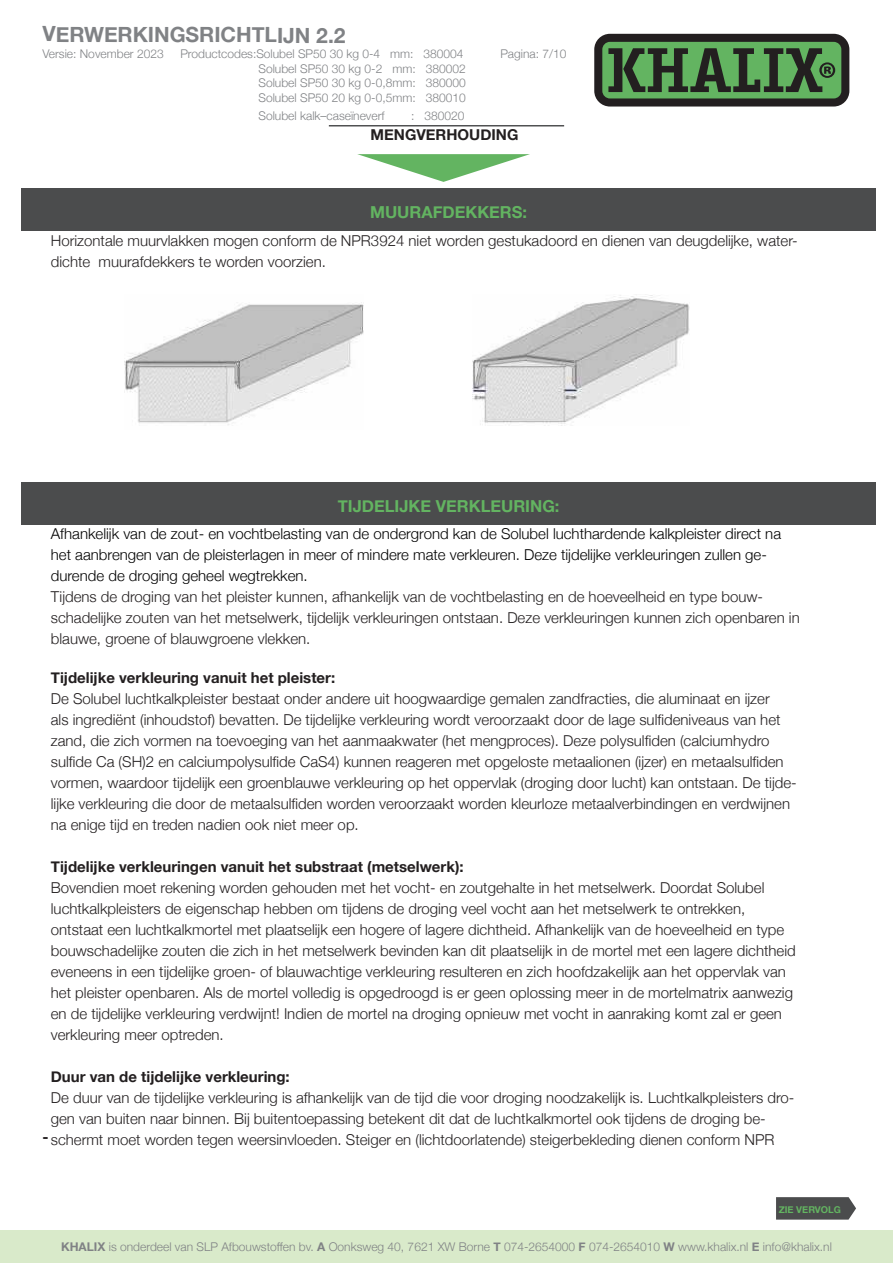
<style>
.page{position:relative;width:893px;height:1263px;background:#fff}
.page>*{position:absolute;margin:0;border:0;box-sizing:border-box;transform-origin:0 0}
.t1{font:700 21px "Helvetica Neue";letter-spacing:-.005em;color:#808285}
.t2{font:700 16.5px "Helvetica Neue";color:#63b461}
.t3{font:300 15px/21px "Helvetica Neue";color:#231f20}
.t4{font:300 15px/21px "Helvetica Neue";color:#000}
.t5{font:700 15px "Helvetica Neue";color:#231f20}
.t6{font:300 12px/14.4px "Helvetica Neue";color:#808285;text-align:justify}
.t7{font:700 9.45px "Helvetica Neue";color:#63b461}
.s1{font-weight:700}
</style>
<div class="page">
<div style="left:0;top:1230px;width:893px;height:33px;background:#d9eaca"></div>
<hr style="left:329px;top:125px;width:235px;height:1px;background:#4b4c4d">
<svg style="left:594px;top:34px;width:255px;height:73px;background:#446842"></svg>
<svg style="left:357px;top:154px;width:173px;height:28px"></svg>
<svg style="left:776px;top:1197px;width:80px;height:22px;background:#545556"></svg>
<div style="left:21px;top:188px;width:855px;height:43px;background:#4b4c4d"></div>
<img style="left:124px;top:302px;width:240px;height:123px">
<img style="left:472px;top:295px;width:218px;height:130px">
<div style="left:21px;top:482px;width:855px;height:43px;background:#4b4c4d"></div>
<h1 class="t1" style="left:43px;top:18px;width:305px">VERWERKINGSRICHTLIJN 2.2</h1>
<p class="t6" style="left:43px;top:46px;width:123px">Versie: November 2023</p>
<p class="t6" style="left:180px;top:46px;width:285px">Productcodes:Solubel SP50 30 kg 0-4 mm: 380004</p>
<p class="t6" style="left:500px;top:46px;width:68px">Pagina: 7/10</p>
<p class="t6" style="left:259px;top:60px;width:209px">Solubel SP50 30 kg 0-2 mm: 380002<br>Solubel SP50 30 kg 0-0,8mm: 380000<br>Solubel SP50 20 kg 0-0,5mm: 380010</p>
<p class="t6" style="left:259px;top:107px;width:128px">Solubel kalk–caseïneverf</p>
<p class="t6" style="left:411px;top:107px;width:55px">: 380020</p>
<p class="t5" style="left:371px;top:123px;width:149px">MENGVERHOUDING</p>
<p class="t2" style="left:370px;top:199px;width:159px">MUURAFDEKKERS:</p>
<p class="t3" style="left:51px;top:229px;width:748px">Horizontale muurvlakken mogen conform de NPR3924 niet worden gestukadoord en dienen van deugdelijke, water&shy;dichte muurafdekkers te worden voorzien.</p>
<p class="t2" style="left:338px;top:493px;width:223px">TIJDELIJKE VERKLEURING:</p>
<p class="t4" style="left:51px;top:522px;width:732px">Afhankelijk van de zout- en vochtbelasting van de ondergrond kan de Solubel luchthardende kalkpleister direct na het aanbrengen van de pleisterlagen in meer of mindere mate verkleuren. Deze tijdelijke verkleuringen zullen ge&shy;durende de droging geheel wegtrekken.</p>
<p class="t3" style="left:51px;top:585px;width:750px">Tijdens de droging van het pleister kunnen, afhankelijk van de vochtbelasting en de hoeveelheid en type bouw&shy;schadelijke zouten van het metselwerk, tijdelijk verkleuringen ontstaan. Deze verkleuringen kunnen zich openbaren in blauwe, groene of blauwgroene vlekken.</p>
<p class="t5" style="left:51px;top:666px;width:286px">Tijdelijke verkleuring vanuit het pleister:</p>
<p class="t3" style="left:51px;top:687px;width:747px">De Solubel luchtkalkpleister bestaat onder andere uit hoogwaardige gemalen zandfracties, die aluminaat en ijzer<br>als ingrediënt (inhoudstof) bevatten. De tijdelijke verkleuring wordt veroorzaakt door de lage sulfideniveaus van het zand, die zich vormen na toevoeging van het aanmaakwater (het mengproces). Deze polysulfiden (calciumhydro sulfide Ca (SH)2 en calciumpolysulfide CaS4) kunnen reageren met opgeloste metaalionen (ijzer) en metaalsulfiden vormen, waardoor tijdelijk een groenblauwe verkleuring op het oppervlak (droging door lucht) kan ontstaan. De tijde&shy;lijke verkleuring die door de metaalsulfiden worden veroorzaakt worden kleurloze metaalverbindingen en verdwijnen na enige tijd en treden nadien ook niet meer op.</p>
<p class="t5" style="left:51px;top:855px;width:414px">Tijdelijke verkleuringen vanuit het substraat (metselwerk):</p>
<p class="t3" style="left:51px;top:876px;width:746px">Bovendien moet rekening worden gehouden met het vocht- en zoutgehalte in het metselwerk. Doordat Solubel luchtkalkpleisters de eigenschap hebben om tijdens de droging veel vocht aan het metselwerk te ontrekken, ontstaat een luchtkalkmortel met plaatselijk een hogere of lagere dichtheid. Afhankelijk van de hoeveelheid en type bouwschadelijke zouten die zich in het metselwerk bevinden kan dit plaatselijk in de mortel met een lagere dichtheid eveneens in een tijdelijke groen- of blauwachtige verkleuring resulteren en zich hoofdzakelijk aan het oppervlak van het pleister openbaren. Als de mortel volledig is opgedroogd is er geen oplossing meer in de mortelmatrix aanwezig en de tijdelijke verkleuring verdwijnt! Indien de mortel na droging opnieuw met vocht in aanraking komt zal er geen verkleuring meer optreden.</p>
<p class="t5" style="left:51px;top:1065px;width:240px">Duur van de tijdelijke verkleuring:</p>
<p class="t3" style="left:51px;top:1086px;width:745px">De duur van de tijdelijke verkleuring is afhankelijk van de tijd die voor droging noodzakelijk is. Luchtkalkpleisters dro&shy;gen van buiten naar binnen. Bij buitentoepassing betekent dit dat de luchtkalkmortel ook tijdens de droging be&shy;schermt moet worden tegen weersinvloeden. Steiger en (lichtdoorlatende) steigerbekleding dienen conform NPR</p>
<p class="t5" style="left:43px;top:1125px;width:8px">-</p>
<p class="t7" style="left:779px;top:1202px;width:64px">ZIE VERVOLG</p>
<p class="t6" style="left:61px;top:1238px;width:772px"><span class="s1">KHALIX</span> is onderdeel van SLP Afbouwstoffen bv. <span class="s1">A</span> Oonksweg 40, 7621 XW Borne <span class="s1">T</span> 074-2654000 <span class="s1">F</span> 074-2654010 <span class="s1">W</span> www.khalix.nl <span class="s1">E</span> info@khalix.nl</p>
</div>
